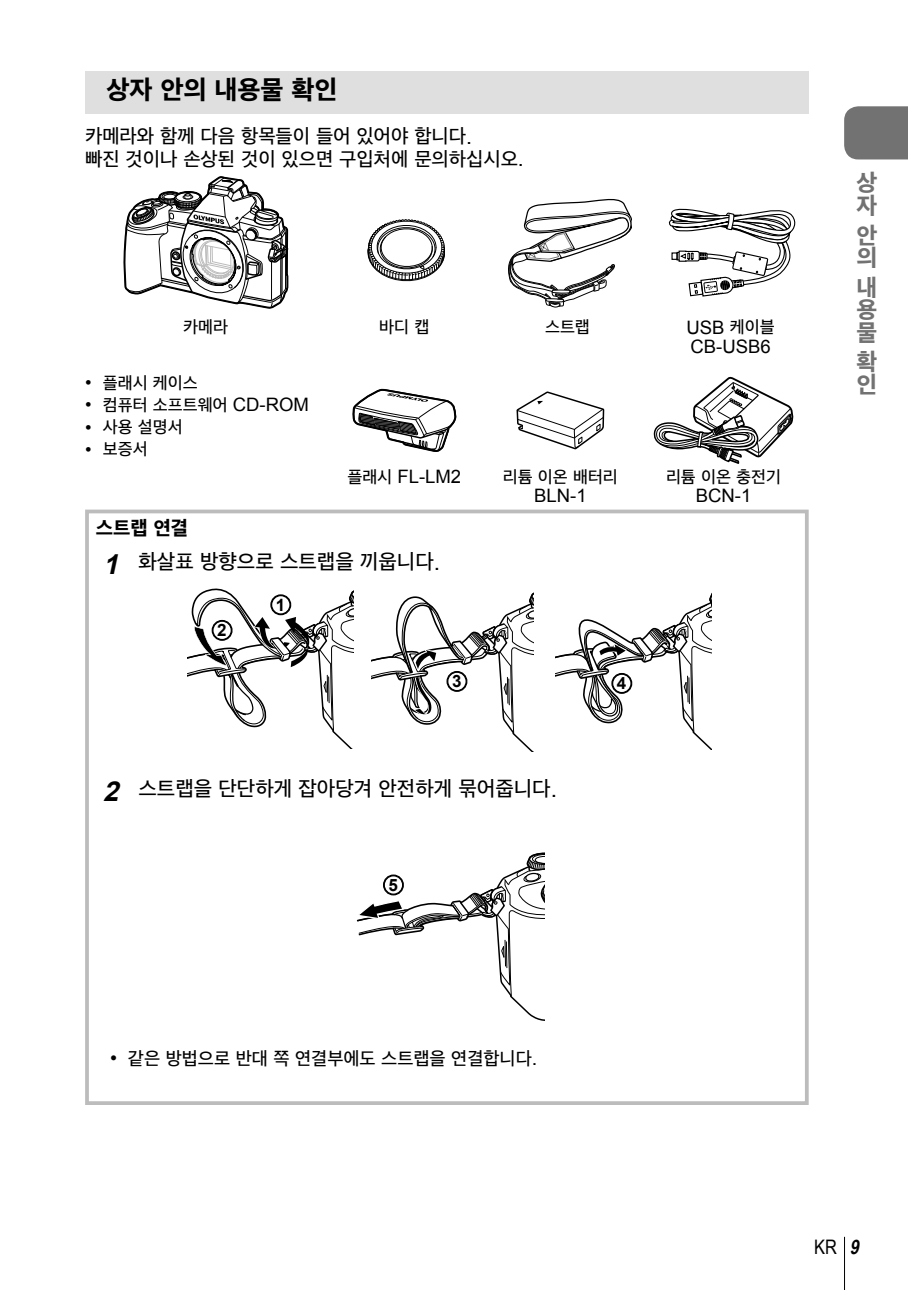
<style>
.page{position:relative;width:908px;height:1290px;background:#fff}
.page>*{position:absolute;margin:0;border:0;box-sizing:border-box;transform-origin:0 0}
.t1{font:25px "MPSD Gothic Neo 1 Koc EB KS Cms UHC H";color:#000}
.t2{font:22.5px/22.5px "MPSD Gothic Neo 1 Koc EB KS Cms UHC H";color:#727272}
.t3{font:20px "MPSD Gothic Neo 1 Koc M KS Cms UHC H";color:#000}
.t4{font:20px "Arial Narrow";color:#000}
.t5{font:18.75px/22.5px "MPSD Gothic Neo 1 Koc M KS Cms UHC H";color:#000}
.t6{font:18.75px "MPSD Gothic Neo 1 Koc EB KS Cms UHC H";color:#000}
.t7{font:18.5px/18.8px "Arial";color:#000}
.t8{font:17.5px "MPSD Gothic Neo 1 Koc M KS Cms UHC H";color:#000}
.t9{font:700 17px "Arial";color:#000}
.t10{font:16.25px "MPSD Gothic Neo 1 Koc M KS Cms UHC H";color:#000}
.s1{font-family:"Arial";font-size:21.5px}
.s2{font-family:"MPSD Gothic Neo 1 Koc M KS Cms UHC H";font-size:16.25px}
.s3{font-family:"Arial";font-size:18.5px}
.s4{font-family:"Arial";font-weight:700;font-style:italic;font-size:27.5px}
.s5{font-family:"Arial";font-size:22.75px}
.s6{font-family:"Arial";font-size:20px}
.s7{font-weight:700;font-style:italic}
</style>
<div class="page">
<hr style="left:843px;top:1237px;width:1px;height:53px;background:#000">
<div style="left:844px;top:106px;width:63px;height:53px;background:#727272"></div>
<div style="left:85px;top:71px;width:723px;height:42px;background:#dfdfdf"></div>
<svg style="left:123px;top:176px;width:166px;height:133px"></svg>
<svg style="left:367px;top:219px;width:78px;height:63px"></svg>
<svg style="left:508px;top:198px;width:124px;height:110px"></svg>
<svg style="left:668px;top:208px;width:128px;height:89px"></svg>
<svg style="left:352px;top:388px;width:105px;height:64px"></svg>
<svg style="left:516px;top:391px;width:88px;height:58px"></svg>
<svg style="left:653px;top:376px;width:140px;height:88px"></svg>
<svg style="left:555px;top:594px;width:156px;height:155px"></svg>
<svg style="left:371px;top:592px;width:163px;height:159px"></svg>
<svg style="left:187px;top:588px;width:167px;height:161px"></svg>
<svg style="left:356px;top:852px;width:189px;height:169px"></svg>
<div style="left:380px;top:872px;width:26px;height:26px;border:7px solid #fff;border-radius:50%"></div>
<div style="left:383px;top:874px;width:21px;height:21px;border:2px solid #000;border-radius:50%"></div>
<div style="left:384px;top:876px;width:18px;height:18px;background:#fff;border-radius:50%"></div>
<div style="left:383px;top:875px;width:20px;height:20px;border:1px solid #000;border-radius:50%"></div>
<div style="left:85px;top:510px;width:723px;height:595px;border:4px solid #bcbcbc"></div>
<h1 class="t1" style="left:106px;top:80px;width:232px">상자 안의 내용물 확인</h1>
<p class="t5" style="left:85px;top:127px;width:440px">카메라와 함께 다음 항목들이 들어 있어야 합니다<span class="s1">.<br></span>빠진 것이나 손상된 것이 있으면 구입처에 문의하십시오<span class="s1">.</span></p>
<p class="t10" style="left:183px;top:321px;width:46px">카메라</p>
<p class="t10" style="left:379px;top:321px;width:52px">바디 캡</p>
<p class="t10" style="left:545px;top:321px;width:46px">스트랩</p>
<p class="t7" style="left:686px;top:318px;width:90px">USB <span class="s2">케이블<br></span>CB-USB6</p>
<p class="t10" style="left:85px;top:376px;width:114px"><span class="s3">•</span> 플래시 케이스</p>
<p class="t10" style="left:85px;top:399px;width:225px"><span class="s3">•</span> 컴퓨터 소프트웨어 <span class="s3">CD-ROM</span></p>
<p class="t10" style="left:85px;top:421px;width:99px"><span class="s3">•</span> 사용 설명서</p>
<p class="t10" style="left:85px;top:443px;width:64px"><span class="s3">•</span> 보증서</p>
<p class="t7" style="left:347px;top:467px;width:115px"><span class="s2">플래시</span> FL-LM2</p>
<p class="t10" style="left:502px;top:470px;width:116px">리튬 이온 배터리</p>
<p class="t7" style="left:534px;top:486px;width:54px">BLN-1</p>
<p class="t10" style="left:665px;top:470px;width:116px">리튬 이온 충전기</p>
<p class="t7" style="left:695px;top:486px;width:57px">BCN-1</p>
<p class="t6" style="left:96px;top:521px;width:94px">스트랩 연결</p>
<p class="t3" style="left:103px;top:554px;width:338px"><span class="s4">1</span> 화살표 방향으로 스트랩을 끼웁니다<span class="s5">.</span></p>
<p class="t9" style="left:217px;top:621px;width:11px">2</p>
<p class="t9" style="left:275px;top:596px;width:11px">1</p>
<p class="t9" style="left:452px;top:672px;width:11px">3</p>
<p class="t9" style="left:616px;top:674px;width:11px">4</p>
<p class="t3" style="left:103px;top:781px;width:455px"><span class="s4">2</span> 스트랩을 단단하게 잡아당겨 안전하게 묶어줍니다<span class="s5">.</span></p>
<p class="t9" style="left:388px;top:875px;width:11px">5</p>
<p class="t8" style="left:110px;top:1051px;width:428px"><span class="s6">•</span> 같은 방법으로 반대 쪽 연결부에도 스트랩을 연결합니다<span class="s6">.</span></p>
<h2 class="t2" style="left:856px;top:175px;width:22px">상 자</h2>
<h2 class="t2" style="left:856px;top:227px;width:22px">안 의</h2>
<h2 class="t2" style="left:856px;top:279px;width:22px;text-align:justify">내 용 물</h2>
<h2 class="t2" style="left:856px;top:354px;width:22px">확 인</h2>
<p class="t4" style="left:813px;top:1235px;width:50px">KR <span class="s7">9</span></p>
</div>
